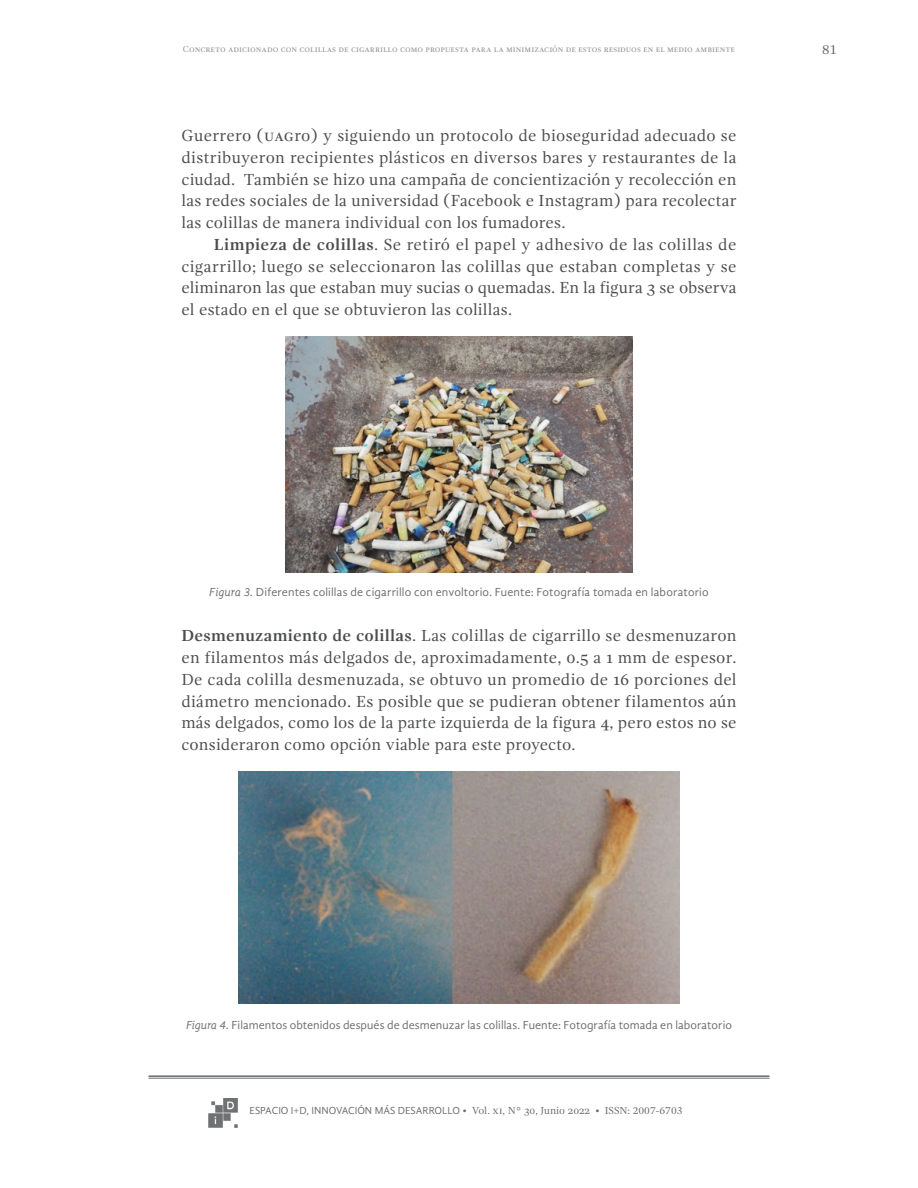
<style>
.page{position:relative;width:918px;height:1188px;background:#fff}
.page>*{position:absolute;margin:0;border:0;box-sizing:border-box;transform-origin:0 0}
.Párrafo_p{font:16.5px/21.8px "Gandhi Serif";letter-spacing:.015em;color:#4b4c4d;text-align:justify}
.Párrafo_s{font:16.5px/21.8px "Gandhi Serif";letter-spacing:.01em;color:#4b4c4d;text-align:justify}
.t1{font:13.5px "Gandhi Serif";color:#6c6d70}
.pie_de_foto{font:12px "Gandhi Sans";letter-spacing:.005em;color:#6c6d70}
.t2{font:10.5px "Gandhi Serif";color:#6c6d70}
.t3{font:9px "Gandhi Serif";color:#939598}
.s1{font-weight:700}
.s2{font-style:italic}
.s3{font-family:"Gandhi Sans"}
</style>
<div class="page">
<hr style="left:148px;top:1075px;width:622px;height:2px;background:#6c6d70">
<hr style="left:148px;top:1078px;width:622px;height:1px;background:#6c6d70">
<img style="left:208px;top:1098px;width:30px;height:29px">
<img style="left:286px;top:337px;width:346px;height:236px">
<img style="left:239px;top:772px;width:440px;height:232px">
<p class="t3" style="left:183px;top:44px;width:554px">Concreto adicionado con colillas de cigarrillo como propuesta para la minimización de estos residuos en el medio ambiente</p>
<p class="t1" style="left:822px;top:42px;width:16px">81</p>
<p class="Párrafo_p" style="left:181px;top:125px;width:557px">Guerrero (uagro) y siguiendo un protocolo de bioseguridad adecuado se distribuyeron recipientes plásticos en diversos bares y restaurantes de la ciudad. También se hizo una campaña de concientización y recolección en las redes sociales de la universidad (Facebook e Instagram) para recolectar las colillas de manera individual con los fumadores.</p>
<p class="Párrafo_s" style="left:181px;top:233px;width:557px;text-indent:32px"><span class="s1">Limpieza de colillas</span>. Se retiró el papel y adhesivo de las colillas de cigarrillo; luego se seleccionaron las colillas que estaban completas y se eliminaron las que estaban muy sucias o quemadas. En la figura 3 se observa el estado en el que se obtuvieron las colillas.</p>
<p class="pie_de_foto" style="left:209px;top:585px;width:501px"><span class="s2">Figura 3.</span> Diferentes colillas de cigarrillo con envoltorio. Fuente: Fotografía tomada en laboratorio</p>
<p class="Párrafo_p" style="left:181px;top:625px;width:557px"><span class="s1">Desmenuzamiento de colillas</span>. Las colillas de cigarrillo se desmenuzaron en filamentos más delgados de, aproximadamente, 0.5 a 1 mm de espesor.<br>De cada colilla desmenuzada, se obtuvo un promedio de 16 porciones del diámetro mencionado. Es posible que se pudieran obtener filamentos aún más delgados, como los de la parte izquierda de la figura 4, pero estos no se consideraron como opción viable para este proyecto.</p>
<p class="pie_de_foto" style="left:186px;top:1018px;width:547px"><span class="s2">Figura 4.</span> Filamentos obtenidos después de desmenuzar las colillas. Fuente: Fotografía tomada en laboratorio</p>
<p class="t2" style="left:250px;top:1105px;width:435px"><span class="s3">ESPACIO I+D, INNOVACIÓN MÁS DESARROLLO</span> <span class="s2">•</span> Vol. xi, N° 30, Junio 2022 • ISSN: 2007-6703</p>
</div>
